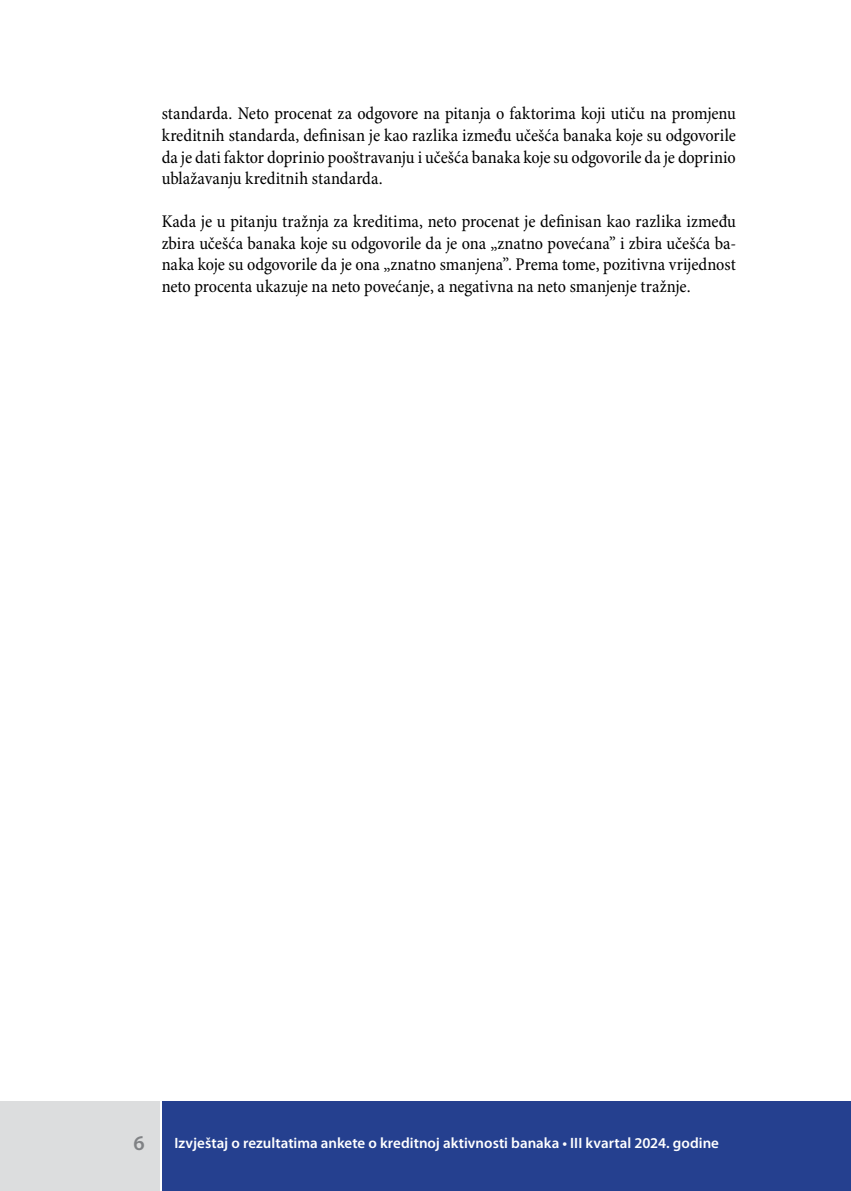
<style>
.page{position:relative;width:851px;height:1191px;background:#fff}
.page>*{position:absolute;margin:0;border:0;box-sizing:border-box;transform-origin:0 0}
.t1{font:600 21px "Myriad Pro";color:#808285}
.t2{font:condensed 18px/21.6px "Minion Pro";letter-spacing:-.005em;color:#000;text-align:justify}
.t3{font:600 15px "Myriad Pro";color:#fff}
</style>
<div class="page">
<div style="left:162px;top:1101px;width:688px;height:90px;background:#25408f"></div>
<div style="left:0;top:1101px;width:159px;height:90px;background:#dcddde"></div>
<p class="t2" style="left:162px;top:104px;width:575px">standarda. Neto procenat za odgovore na pitanja o faktorima koji utiču na promjenu kreditnih standarda, definisan je kao razlika između učešća banaka koje su odgovorile da je dati faktor doprinio pooštravanju i učešća banaka koje su odgovorile da je doprinio ublažavanju kreditnih standarda.</p>
<p class="t2" style="left:162px;top:211px;width:576px">Kada je u pitanju tražnja za kreditima, neto procenat je definisan kao razlika između zbira učešća banaka koje su odgovorile da je ona „znatno povećana” i zbira učešća ba&shy;naka koje su odgovorile da je ona „znatno smanjena”. Prema tome, pozitivna vrijednost neto procenta ukazuje na neto povećanje, a negativna na neto smanjenje tražnje.</p>
<p class="t1" style="left:133px;top:1129px;width:13px">6</p>
<p class="t3" style="left:174px;top:1133px;width:546px">Izvještaj o rezultatima ankete o kreditnoj aktivnosti banaka • III kvartal 2024. godine</p>
</div>
